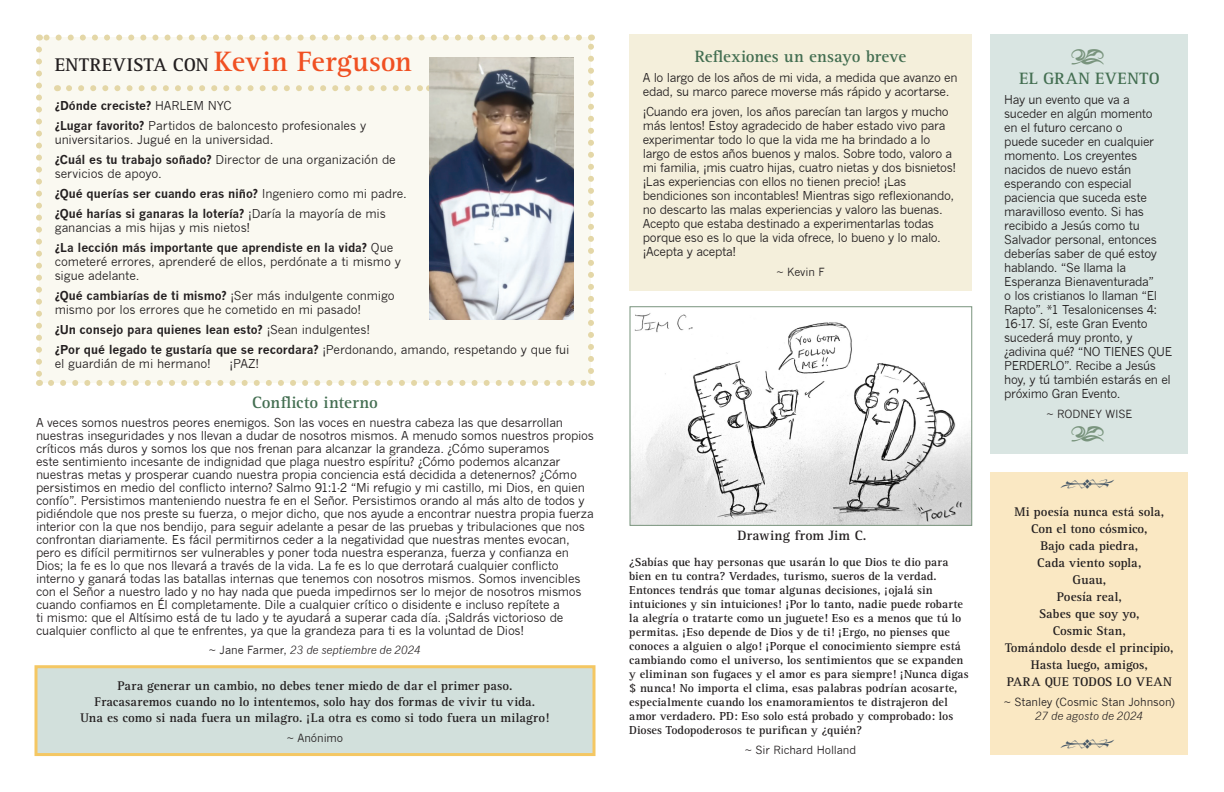
<style>
.page{position:relative;width:1224px;height:792px;background:#fff}
.page>*{position:absolute;margin:0;border:0;box-sizing:border-box;transform-origin:0 0}
.t1{font:30px "Type Embellishments Two Plain";color:#79947d}
.t2{font:30px "Type Embellishments Two Plain";color:#475868}
.Normal__Web{font:700 19px "Rotis Serif";letter-spacing:.02em;color:#231f20}
.Normal__Web-2{font:700 17px "Rotis Serif";letter-spacing:.005em;color:#436e51}
.Normal__Web-3{font:700 17px "Rotis Serif";letter-spacing:.025em;color:#436e51}
.Normal__Web-4{font:700 14px "Rotis Serif";letter-spacing:.01em;color:#231f20}
.Normal__Web-5{font:700 13px/16px "Rotis Serif";color:#231f20;text-align:center}
.Normal__Web-6{font:12px/14px "News Gothic";letter-spacing:-.02em;color:#231f20}
.Normal__Web-7{font:700 12px/14px "Rotis Serif";letter-spacing:.005em;color:#231f20}
.Normal__Web-8{font:700 12px "News Gothic";letter-spacing:-.005em;color:#231f20}
.Normal__Web-9{font:11px/14px "News Gothic";letter-spacing:-.005em;color:#231f20;text-align:center}
.Normal__Web-10{font:italic 11px "News Gothic";letter-spacing:-.005em;color:#231f20}
.s1{font-size:29px;color:#f05022}
.s2{font-weight:400}
.s3{font-weight:700}
.s4{font-style:normal}
.s5{font-style:italic}
</style>
<div class="page">
<div style="left:39px;top:38px;width:552px;height:345px;background:#faf9f1"></div>
<svg style="left:51px;top:380px;width:534px;height:6px"></svg>
<svg style="left:36px;top:49px;width:6px;height:337px"></svg>
<svg style="left:588px;top:35px;width:6px;height:336px"></svg>
<svg style="left:39px;top:35px;width:540px;height:6px"></svg>
<svg style="left:69px;top:85px;width:354px;height:6px"></svg>
<div style="left:629px;top:35px;width:343px;height:256px;background:#f4efdb"></div>
<div style="left:991px;top:35px;width:197px;height:419px;background:#d9e5e2"></div>
<div style="left:991px;top:472px;width:197px;height:283px;background:#fae8c3"></div>
<img style="left:429px;top:58px;width:144px;height:262px">
<div style="left:36px;top:667px;width:558px;height:88px;background:#d2e0dc"></div>
<div style="left:34px;top:665px;width:562px;height:91px;border:3px solid #f4c763"></div>
<img style="left:632px;top:313px;width:338px;height:211px">
<div style="left:630px;top:306px;width:342px;height:220px;border:1px solid #79947d"></div>
<p class="Normal__Web" style="left:55px;top:53px;width:359px">ENTREVISTA CON <span class="s1">Kevin Ferguson</span></p>
<p class="Normal__Web-2" style="left:695px;top:47px;width:213px">Reflexiones un ensayo breve</p>
<p class="Normal__Web-6" style="left:643px;top:71px;width:316px">A lo largo de los años de mi vida, a medida que avanzo en edad, su marco parece moverse más rápido y acortarse.</p>
<p class="Normal__Web-6" style="left:643px;top:105px;width:315px">¡Cuando era joven, los años parecían tan largos y mucho más lentos! Estoy agradecido de haber estado vivo para experimentar todo lo que la vida me ha brindado a lo largo de estos años buenos y malos. Sobre todo, valoro a mi familia, ¡mis cuatro hijas, cuatro nietas y dos bisnietos! ¡Las experiencias con ellos no tienen precio! ¡Las bendiciones son incontables! Mientras sigo reflexionando, no descarto las malas experiencias y valoro las buenas.<br>Acepto que estaba destinado a experimentarlas todas porque eso es lo que la vida ofrece, lo bueno y lo malo. ¡Acepta y acepta!</p>
<p class="Normal__Web-9" style="left:777px;top:265px;width:50px">~ Kevin F</p>
<p class="Normal__Web-8" style="left:55px;top:98px;width:178px">¿Dónde creciste? <span class="s2">HARLEM NYC</span></p>
<p class="Normal__Web-6" style="left:55px;top:118px;width:313px"><span class="s3">¿Lugar favorito?</span> Partidos de baloncesto profesionales y universitarios. Jugué en la universidad.</p>
<p class="Normal__Web-6" style="left:55px;top:152px;width:343px"><span class="s3">¿Cuál es tu trabajo soñado?</span> Director de una organización de servicios de apoyo.</p>
<p class="Normal__Web-8" style="left:55px;top:186px;width:354px">¿Qué querías ser cuando eras niño? <span class="s2">Ingeniero como mi padre.</span></p>
<p class="Normal__Web-6" style="left:55px;top:206px;width:333px"><span class="s3">¿Qué harías si ganaras la lotería?</span> ¡Daría la mayoría de mis ganancias a mis hijas y mis nietos!</p>
<p class="Normal__Web-6" style="left:55px;top:240px;width:348px"><span class="s3">¿La lección más importante que aprendiste en la vida?</span> Que cometeré errores, aprenderé de ellos, perdónate a ti mismo y sigue adelante.</p>
<p class="Normal__Web-6" style="left:55px;top:288px;width:342px"><span class="s3">¿Qué cambiarías de ti mismo?</span> ¡Ser más indulgente conmigo mismo por los errores que he cometido en mi pasado!</p>
<p class="Normal__Web-8" style="left:55px;top:322px;width:317px">¿Un consejo para quienes lean esto? <span class="s2">¡Sean indulgentes!</span></p>
<p class="Normal__Web-6" style="left:55px;top:342px;width:516px"><span class="s3">¿Por qué legado te gustaría que se recordara?</span> ¡Perdonando, amando, respetando y que fui el guardián de mi hermano!</p>
<p class="Normal__Web-6" style="left:230px;top:356px;width:31px">¡PAZ!</p>
<p class="Normal__Web-2" style="left:252px;top:393px;width:127px">Conflicto interno</p>
<p class="Normal__Web-6" style="left:36px;top:416px;width:560px;line-height:13px">A veces somos nuestros peores enemigos. Son las voces en nuestra cabeza las que desarrollan nuestras inseguridades y nos llevan a dudar de nosotros mismos. A menudo somos nuestros propios críticos más duros y somos los que nos frenan para alcanzar la grandeza. ¿Cómo superamos<br>este sentimiento incesante de indignidad que plaga nuestro espíritu? ¿Cómo podemos alcanzar nuestras metas y prosperar cuando nuestra propia conciencia está decidida a detenernos? ¿Cómo persistimos en medio del conflicto interno? Salmo 91:1-2 “Mi refugio y mi castillo, mi Dios, en quien confío”. Persistimos manteniendo nuestra fe en el Señor. Persistimos orando al más alto de todos y pidiéndole que nos preste su fuerza, o mejor dicho, que nos ayude a encontrar nuestra propia fuerza interior con la que nos bendijo, para seguir adelante a pesar de las pruebas y tribulaciones que nos confrontan diariamente. Es fácil permitirnos ceder a la negatividad que nuestras mentes evocan, pero es difícil permitirnos ser vulnerables y poner toda nuestra esperanza, fuerza y confianza en Dios; la fe es lo que nos llevará a través de la vida. La fe es lo que derrotará cualquier conflicto interno y ganará todas las batallas internas que tenemos con nosotros mismos. Somos invencibles con el Señor a nuestro lado y no hay nada que pueda impedirnos ser lo mejor de nosotros mismos cuando confiamos en Él completamente. Dile a cualquier crítico o disidente e incluso repítete a<br>ti mismo: que el Altísimo está de tu lado y te ayudará a superar cada día. ¡Saldrás victorioso de cualquier conflicto al que te enfrentes, ya que la grandeza para ti es la voluntad de Dios!</p>
<p class="Normal__Web-10" style="left:209px;top:644px;width:214px"><span class="s4">~ Jane Farmer,</span> 23 de septiembre de 2024</p>
<p class="Normal__Web-5" style="left:81px;top:678px;width:470px">Para generar un cambio, no debes tener miedo de dar el primer paso.<br>Fracasaremos cuando no lo intentemos, solo hay dos formas de vivir tu vida.<br>Una es como si nada fuera un milagro. ¡La otra es como si todo fuera un milagro!</p>
<p class="Normal__Web-9" style="left:287px;top:731px;width:58px">~ Anónimo</p>
<p class="Normal__Web-4" style="left:738px;top:527px;width:131px">Drawing from Jim C.</p>
<p class="Normal__Web-7" style="left:629px;top:556px;width:341px">¿Sabías que hay personas que usarán lo que Dios te dio para bien en tu contra? Verdades, turismo, sueros de la verdad.<br>Entonces tendrás que tomar algunas decisiones, ¡ojalá sin intuiciones y sin intuiciones! ¡Por lo tanto, nadie puede robarte la alegría o tratarte como un juguete! Eso es a menos que tú lo permitas. ¡Eso depende de Dios y de ti! ¡Ergo, no pienses que conoces a alguien o algo! ¡Porque el conocimiento siempre está cambiando como el universo, los sentimientos que se expanden y eliminan son fugaces y el amor es para siempre! ¡Nunca digas $ nunca! No importa el clima, esas palabras podrían acosarte, especialmente cuando los enamoramientos te distrajeron del amor verdadero. PD: Eso solo está probado y comprobado: los Dioses Todopoderosos te purifican y ¿quién?</p>
<p class="Normal__Web-9" style="left:745px;top:743px;width:113px">~ Sir Richard Holland</p>
<p class="t1" style="left:1070px;top:45px;width:37px">F</p>
<p class="Normal__Web-3" style="left:1019px;top:68px;width:142px">EL GRAN EVENTO</p>
<p class="Normal__Web-6" style="left:1004px;top:92px;width:170px">Hay un evento que va a suceder en algún momento<br>en el futuro cercano o<br>puede suceder en cualquier momento. Los creyentes nacidos de nuevo están esperando con especial paciencia que suceda este maravilloso evento. Si has recibido a Jesús como tu<br>Salvador personal, entonces deberías saber de qué estoy hablando. “Se llama la<br>Esperanza Bienaventurada”<br>o los cristianos lo llaman “El<br>Rapto”. *1 Tesalonicenses 4:<br>16-17. Sí, este Gran Evento sucederá muy pronto, y ¿adivina qué? “NO TIENES QUE<br>PERDERLO”. Recibe a Jesús hoy, y tú también estarás en el próximo Gran Evento.</p>
<p class="Normal__Web-9" style="left:1046px;top:407px;width:88px">~ RODNEY WISE</p>
<p class="t1" style="left:1070px;top:422px;width:37px">F</p>
<p class="t2" style="left:1059px;top:472px;width:58px">7</p>
<p class="Normal__Web-5" style="left:1015px;top:504px;width:151px">Mi poesía nunca está sola,</p>
<p class="Normal__Web-5" style="left:1031px;top:521px;width:118px">Con el tono cósmico,</p>
<p class="Normal__Web-5" style="left:1040px;top:538px;width:99px">Bajo cada piedra,</p>
<p class="Normal__Web-5" style="left:1037px;top:555px;width:106px">Cada viento sopla,</p>
<p class="Normal__Web-5" style="left:1073px;top:572px;width:35px">Guau,</p>
<p class="Normal__Web-5" style="left:1057px;top:589px;width:66px">Poesía real,</p>
<p class="Normal__Web-5" style="left:1039px;top:606px;width:102px">Sabes que soy yo,</p>
<p class="Normal__Web-5" style="left:1053px;top:623px;width:75px">Cosmic Stan,</p>
<p class="Normal__Web-5" style="left:1005px;top:640px;width:170px">Tomándolo desde el principio,</p>
<p class="Normal__Web-5" style="left:1031px;top:657px;width:119px">Hasta luego, amigos,</p>
<p class="Normal__Web-5" style="left:1007px;top:674px;width:167px">PARA QUE TODOS LO VEAN</p>
<p class="Normal__Web-9" style="left:1004px;top:695px;width:173px">~ Stanley (Cosmic Stan Johnson)<br><span class="s5">27 de agosto de 2024</span></p>
<p class="t2" style="left:1059px;top:732px;width:58px">7</p>
</div>
